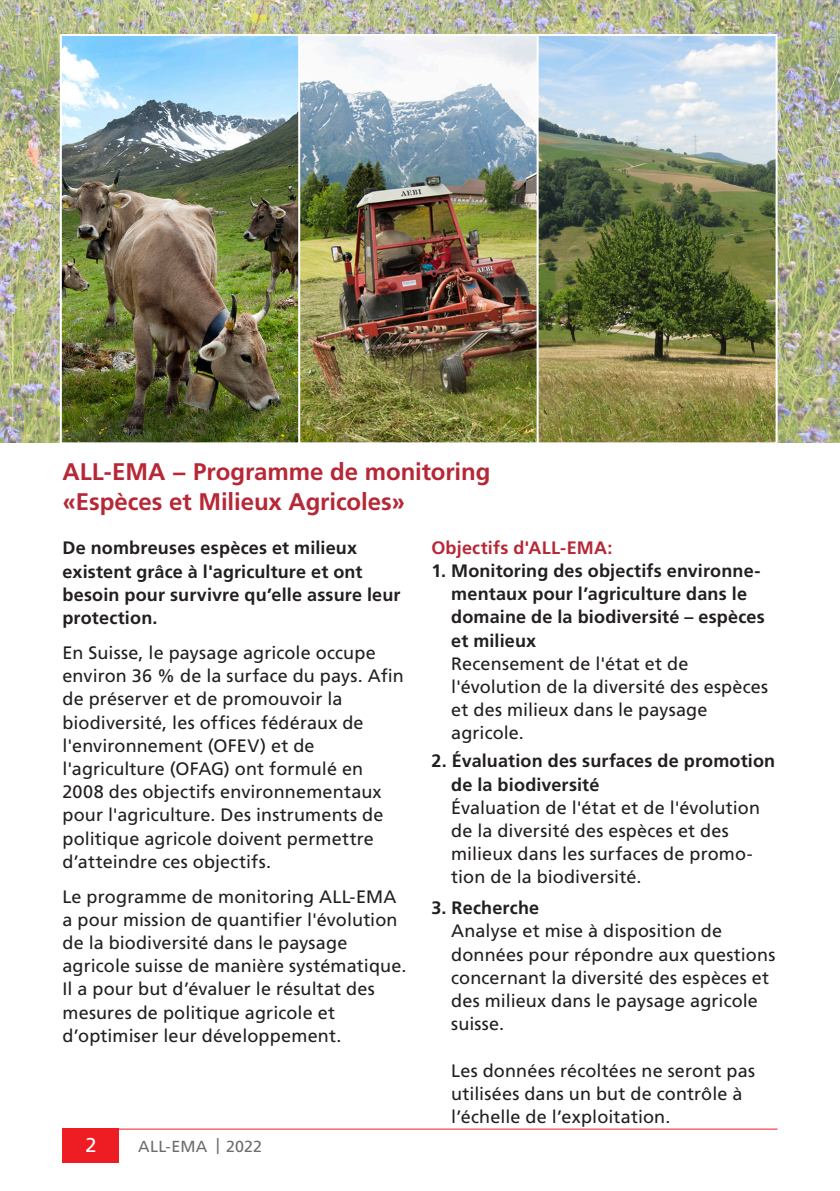
<style>
.page{position:relative;width:840px;height:1191px;background:#fff}
.page>*{position:absolute;margin:0;border:0;box-sizing:border-box;transform-origin:0 0}
._2__Titel_rot{font:700 24px/30px "Frutiger LT Std";color:#b72837}
.t1{font:20px "Frutiger LT Std";color:#fff}
.Lauftext__Flattersat{font:18px/23.2px "Frutiger LT Std";letter-spacing:.01em;color:#231f20}
._3__Titel_rot{font:700 18px/23.2px "Frutiger LT Std";letter-spacing:.01em;color:#231f20}
._3__Titel_rot-2{font:18px/23.2px "Frutiger LT Std";letter-spacing:.005em;color:#231f20}
.Lead__Flattersatz{font:700 18px/23.2px "Frutiger LT Std";letter-spacing:.01em;color:#231f20}
._3__Titel_rot-3{font:700 18px "Frutiger LT Std";letter-spacing:.015em;color:#b72837}
.t2{font:16px "Frutiger LT Std";letter-spacing:.015em;color:#6c6d70}
.s1{font-weight:400}
.s2{font-weight:700}
</style>
<div class="page">
<hr style="left:62px;top:1128px;width:715px;height:1px;background:#ee1d23">
<div style="left:62px;top:1128px;width:57px;height:34px;background:#ee1d23"></div>
<img style="left:0;top:0;width:839px;height:442px">
<img style="left:59px;top:33px;width:238px;height:410px">
<img style="left:297px;top:33px;width:238px;height:410px">
<img style="left:535px;top:33px;width:243px;height:410px">
<p class="_2__Titel_rot" style="left:62px;top:457px;width:429px">ALL-EMA − Programme de monitoring «Espèces et Milieux Agricoles»</p>
<p class="Lead__Flattersatz" style="left:62px;top:536px;width:339px">De nombreuses espèces et milieux existent grâce à l'agriculture et ont besoin pour survivre qu’elle assure leur protection.</p>
<p class="Lauftext__Flattersat" style="left:62px;top:641px;width:342px">En Suisse, le paysage agricole occupe environ 36 % de la surface du pays. Afin de préserver et de promouvoir la biodiversité, les offices fédéraux de l'environnement (OFEV) et de l'agriculture (OFAG) ont formulé en 2008 des objectifs environnementaux pour l'agriculture. Des instruments de politique agricole doivent permettre d’atteindre ces objectifs.</p>
<p class="Lauftext__Flattersat" style="left:62px;top:885px;width:345px">Le programme de monitoring ALL-EMA a pour mission de quantifier l'évolution de la biodiversité dans le paysage agricole suisse de manière systématique.<br>Il a pour but d’évaluer le résultat des mesures de politique agricole et d’optimiser leur développement.</p>
<p class="t1" style="left:85px;top:1133px;width:13px">2</p>
<p class="t2" style="left:138px;top:1137px;width:125px">ALL-EMA | 2022</p>
<p class="_3__Titel_rot-3" style="left:431px;top:537px;width:183px">Objectifs d'ALL-EMA:</p>
<p class="_3__Titel_rot" style="left:451px;top:559px;width:318px;text-indent:-20px">1. Monitoring des objectifs environne&shy;mentaux pour l’agriculture dans le domaine de la biodiversité – espèces et milieux<br><span class="s1">Recensement de l'état et de l'évolution de la diversité des espèces et des milieux dans le paysage agricole.</span></p>
<p class="_3__Titel_rot-2" style="left:451px;top:749px;width:325px;text-indent:-20px"><span class="s2">2. Évaluation des surfaces de promotion de la biodiversité<br></span>Évaluation de l'état et de l'évolution de la diversité des espèces et des milieux dans les surfaces de promo&shy;tion de la biodiversité.</p>
<p class="Lauftext__Flattersat" style="left:451px;top:896px;width:325px;text-indent:-20px"><span class="s2">3. Recherche<br></span>Analyse et mise à disposition de données pour répondre aux questions concernant la diversité des espèces et des milieux dans le paysage agricole suisse.</p>
<p class="Lauftext__Flattersat" style="left:451px;top:1059px;width:305px">Les données récoltées ne seront pas utilisées dans un but de contrôle à l’échelle de l’exploitation.</p>
</div>
